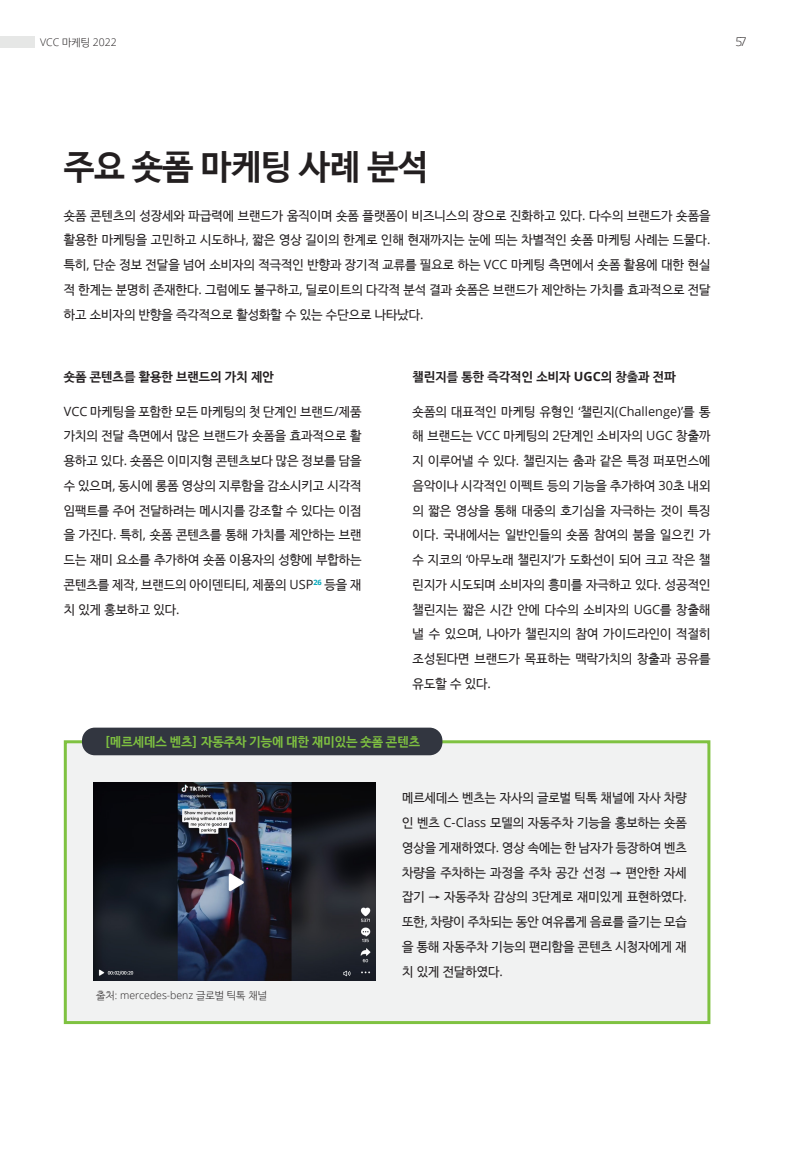
<style>
.page{position:relative;width:787px;height:1170px;background:#fff}
.page>*{position:absolute;margin:0;border:0;box-sizing:border-box;transform-origin:0 0}
.t1{font:700 34.5px "Nanum Barun Gothic";letter-spacing:-.01em;color:#231f20}
.t2{font:12.75px/24.8px "Nanum Barun Gothic";color:#231f20;text-align:justify}
.t3{font:700 12.75px "Nanum Barun Gothic";color:#231f20}
.t4{font:700 12.75px "Nanum Barun Gothic";color:#7fc241}
.t5{font:300 12px "Open Sans";color:#231f20}
.t6{font:300 10.5px "Open Sans";color:#231f20}
.s1{font-family:"Nanum Barun Gothic"}
.s2{font-family:"Open Sans"}
</style>
<div class="page">
<div style="left:0;top:36px;width:35px;height:12px;background:#e6e7e6"></div>
<div style="left:64px;top:740px;width:646px;height:283px;background:#f1f2f2;border:3px solid #7fc241"></div>
<img style="left:94px;top:782px;width:281px;height:197px">
<div style="left:82px;top:727px;width:360px;height:28px;background:#323640;border-radius:13px"></div>
<p class="t6" style="left:40px;top:35px;width:78px">VCC <span class="s1">마케팅</span> 2022</p>
<p class="t5" style="left:735px;top:34px;width:13px">57</p>
<p class="t1" style="left:64px;top:149px;width:366px">주요 숏폼 마케팅 사례 분석</p>
<p class="t2" style="left:64px;top:203px;width:648px">숏폼 콘텐츠의 성장세와 파급력에 브랜드가 움직이며 숏폼 플랫폼이 비즈니스의 장으로 진화하고 있다<span class="s2">.</span> 다수의 브랜드가 숏폼을 활용한 마케팅을 고민하고 시도하나<span class="s2">,</span> 짧은 영상 길이의 한계로 인해 현재까지는 눈에 띄는 차별적인 숏폼 마케팅 사례는 드물다<span class="s2">. </span>특히<span class="s2">,</span> 단순 정보 전달을 넘어 소비자의 적극적인 반향과 장기적 교류를 필요로 하는 <span class="s2">VCC</span> 마케팅 측면에서 숏폼 활용에 대한 현실 적 한계는 분명히 존재한다<span class="s2">.</span> 그럼에도 불구하고<span class="s2">,</span> 딜로이트의 다각적 분석 결과 숏폼은 브랜드가 제안하는 가치를 효과적으로 전달 하고 소비자의 반향을 즉각적으로 활성화할 수 있는 수단으로 나타났다<span class="s2">.</span></p>
<p class="t3" style="left:64px;top:370px;width:211px">숏폼 콘텐츠를 활용한 브랜드의 가치 제안</p>
<p class="t2" style="left:64px;top:399px;width:299px"><span class="s2">VCC</span> 마케팅을 포함한 모든 마케팅의 첫 단계인 브랜드<span class="s2">/</span>제품 가치의 전달 측면에서 많은 브랜드가 숏폼을 효과적으로 활 용하고 있다<span class="s2">.</span> 숏폼은 이미지형 콘텐츠보다 많은 정보를 담을 수 있으며<span class="s2">,</span> 동시에 롱폼 영상의 지루함을 감소시키고 시각적 임팩트를 주어 전달하려는 메시지를 강조할 수 있다는 이점 을 가진다<span class="s2">.</span> 특히<span class="s2">,</span> 숏폼 콘텐츠를 통해 가치를 제안하는 브랜 드는 재미 요소를 추가하여 숏폼 이용자의 성향에 부합하는 콘텐츠를 제작<span class="s2">,</span> 브랜드의 아이덴티티<span class="s2">,</span> 제품의 <span class="s2">USP</span><sup>26</sup> 등을 재 치 있게 홍보하고 있다<span class="s2">.</span></p>
<p class="t3" style="left:412px;top:370px;width:264px">챌린지를 통한 즉각적인 소비자 <span class="s2">UGC</span>의 창출과 전파</p>
<p class="t2" style="left:412px;top:399px;width:299px">숏폼의 대표적인 마케팅 유형인 <span class="s2">‘</span>챌린지<span class="s2">(Challenge)’</span>를 통 해 브랜드는 <span class="s2">VCC</span> 마케팅의 <span class="s2">2</span>단계인 소비자의 <span class="s2">UGC</span> 창출까 지 이루어낼 수 있다<span class="s2">.</span> 챌린지는 춤과 같은 특정 퍼포먼스에 음악이나 시각적인 이펙트 등의 기능을 추가하여 <span class="s2">30</span>초 내외 의 짧은 영상을 통해 대중의 호기심을 자극하는 것이 특징 이다<span class="s2">.</span> 국내에서는 일반인들의 숏폼 참여의 붐을 일으킨 가 수 지코의 <span class="s2">‘</span>아무노래 챌린지<span class="s2">’</span>가 도화선이 되어 크고 작은 챌 린지가 시도되며 소비자의 흥미를 자극하고 있다<span class="s2">.</span> 성공적인 챌린지는 짧은 시간 안에 다수의 소비자의 <span class="s2">UGC</span>를 창출해 낼 수 있으며<span class="s2">,</span> 나아가 챌린지의 참여 가이드라인이 적절히 조성된다면 브랜드가 목표하는 맥락가치의 창출과 공유를 유도할 수 있다<span class="s2">.</span></p>
<p class="t4" style="left:104px;top:734px;width:317px">[메르세데스 벤츠] 자동주차 기능에 대한 재미있는 숏폼 콘텐츠</p>
<p class="t6" style="left:96px;top:987px;width:172px"><span class="s1">출처</span>: mercedes-benz <span class="s1">글로벌 틱톡 채널</span></p>
<p class="t2" style="left:402px;top:786px;width:286px">메르세데스 벤츠는 자사의 글로벌 틱톡 채널에 자사 차량 인 벤츠 <span class="s2">C-Class</span> 모델의 자동주차 기능을 홍보하는 숏폼 영상을 게재하였다<span class="s2">.</span> 영상 속에는 한 남자가 등장하여 벤츠 차량을 주차하는 과정을 주차 공간 선정 → 편안한 자세 잡기 → 자동주차 감상의 <span class="s2">3</span>단계로 재미있게 표현하였다<span class="s2">. </span>또한<span class="s2">,</span> 차량이 주차되는 동안 여유롭게 음료를 즐기는 모습 을 통해 자동주차 기능의 편리함을 콘텐츠 시청자에게 재 치 있게 전달하였다<span class="s2">.</span></p>
</div>
